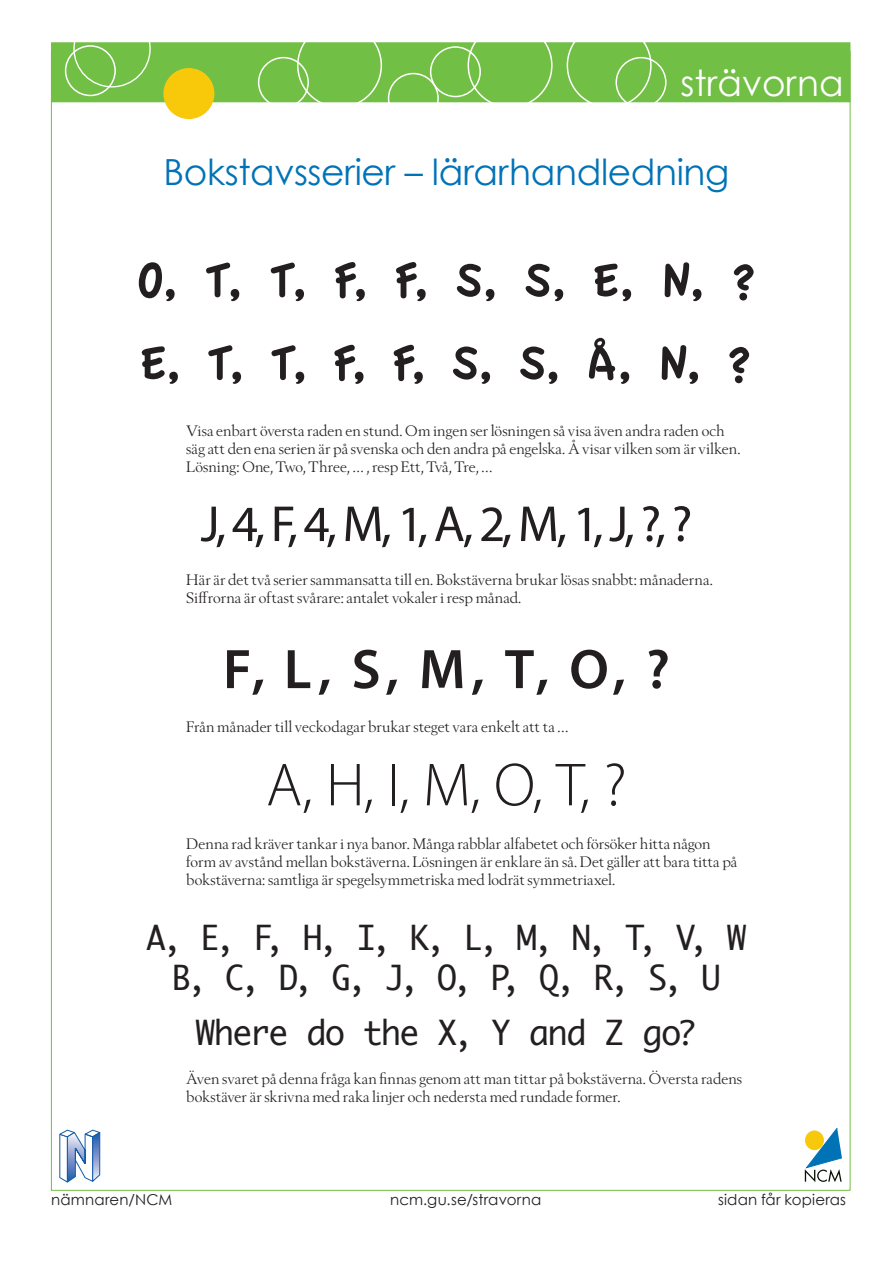
<style>
.page{position:relative;width:893px;height:1263px;background:#fff}
.page>*{position:absolute;margin:0;border:0;box-sizing:border-box;transform-origin:0 0}
.t1{font:300 61.35px "Myriad Pro";color:#231f20}
.t2{font:600 56.1px "Myriad Pro";color:#231f20}
.t3{font:51px "Apple Casual";color:#231f20}
.t4{font:51px "Myriad Pro";color:#231f20}
.L-titel{font:36px "Century Gothic";letter-spacing:-.01em;color:#0073b6}
.CenturyGothic1{font:36px "Century Gothic";color:#fff}
.t5{font:33px "Monaco";letter-spacing:-.04em;color:#231f20}
.L-bröd{font:15px/18px "Berling Nova Display Pro";letter-spacing:.005em;color:#231f20}
.t6{font:15px "Century Gothic";letter-spacing:.015em;color:#231f20}
</style>
<div class="page">
<svg style="left:60px;top:1130px;width:40px;height:52px"></svg>
<svg style="left:805px;top:1128px;width:37px;height:54px"></svg>
<div style="left:51px;top:42px;width:799px;height:60px;background:#71bf44"></div>
<div style="left:73px;top:10px;width:78px;height:77px;border:1px solid #fff;border-radius:50%"></div>
<div style="left:65px;top:45px;width:51px;height:51px;border:2px solid #fff;border-radius:50%"></div>
<div style="left:258px;top:57px;width:51px;height:51px;border:2px solid #fff;border-radius:50%"></div>
<div style="left:297px;top:23px;width:85px;height:85px;border:2px solid #fff;border-radius:50%"></div>
<div style="left:388px;top:73px;width:51px;height:51px;border:2px solid #fff;border-radius:50%"></div>
<div style="left:430px;top:46px;width:51px;height:51px;border:2px solid #fff;border-radius:50%"></div>
<div style="left:468px;top:23px;width:85px;height:85px;border:2px solid #fff;border-radius:50%"></div>
<div style="left:567px;top:23px;width:85px;height:85px;border:2px solid #fff;border-radius:50%"></div>
<div style="left:615px;top:57px;width:51px;height:51px;border:2px solid #fff;border-radius:50%"></div>
<div style="left:164px;top:69px;width:50px;height:49px;background:#f8c90b;border-radius:50%"></div>
<div style="left:163px;top:68px;width:51px;height:51px;border:2px solid #f8c90b;border-radius:50%"></div>
<p class="CenturyGothic1" style="left:680px;top:61px;width:165px">strävorna</p>
<p class="L-titel" style="left:164px;top:150px;width:567px">Bokstavsserier – lärarhandledning</p>
<p class="t3" style="left:136px;top:253px;width:622px">O, T, T, F, F, S, S, E, N, ?</p>
<p class="t3" style="left:140px;top:336px;width:614px">E, T, T, F, F, S, S, Å, N, ?</p>
<p class="L-bröd" style="left:186px;top:422px;width:556px">Visa enbart översta raden en stund. Om ingen ser lösningen så visa även andra raden och säg att den ena serien är på svenska och den andra på engelska. Å visar vilken som är vilken.<br>Lösning: One, Two, Three, … , resp Ett, Två, Tre, …</p>
<p class="t4" style="left:201px;top:492px;width:493px">J, 4, F, 4, M, 1, A, 2, M, 1, J, ?, ?</p>
<p class="L-bröd" style="left:186px;top:570px;width:528px">Här är det två serier sammansatta till en. Bokstäverna brukar lösas snabbt: månaderna.<br>Siffrorna är oftast svårare: antalet vokaler i resp månad.</p>
<p class="t2" style="left:223px;top:633px;width:448px">F, L, S, M, T, O, ?</p>
<p class="L-bröd" style="left:186px;top:717px;width:384px">Från månader till veckodagar brukar steget vara enkelt att ta …</p>
<p class="t1" style="left:266px;top:751px;width:362px">A, H, I, M, O, T, ?</p>
<p class="L-bröd" style="left:186px;top:834px;width:552px">Denna rad kräver tankar i nya banor. Många rabblar alfabetet och försöker hitta någon form av avstånd mellan bokstäverna. Lösningen är enklare än så. Det gäller att bara titta på bokstäverna: samtliga är spegelsymmetriska med lodrät symmetriaxel.</p>
<p class="t5" style="left:146px;top:910px;width:602px">A, E, F, H, I, K, L, M, N, T, V, W</p>
<p class="t5" style="left:172px;top:949px;width:550px">B, C, D, G, J, O, P, Q, R, S, U</p>
<p class="t5" style="left:196px;top:1005px;width:503px">Where do the X, Y and Z go?</p>
<p class="L-bröd" style="left:186px;top:1070px;width:557px">Även svaret på denna fråga kan finnas genom att man tittar på bokstäverna. Översta radens bokstäver är skrivna med raka linjer och nedersta med rundade former.</p>
<p class="t6" style="left:51px;top:1190px;width:123px">nämnaren/NCM</p>
<p class="t6" style="left:390px;top:1190px;width:153px">ncm.gu.se/stravorna</p>
<p class="t6" style="left:718px;top:1190px;width:130px">sidan får kopieras</p>
</div>
